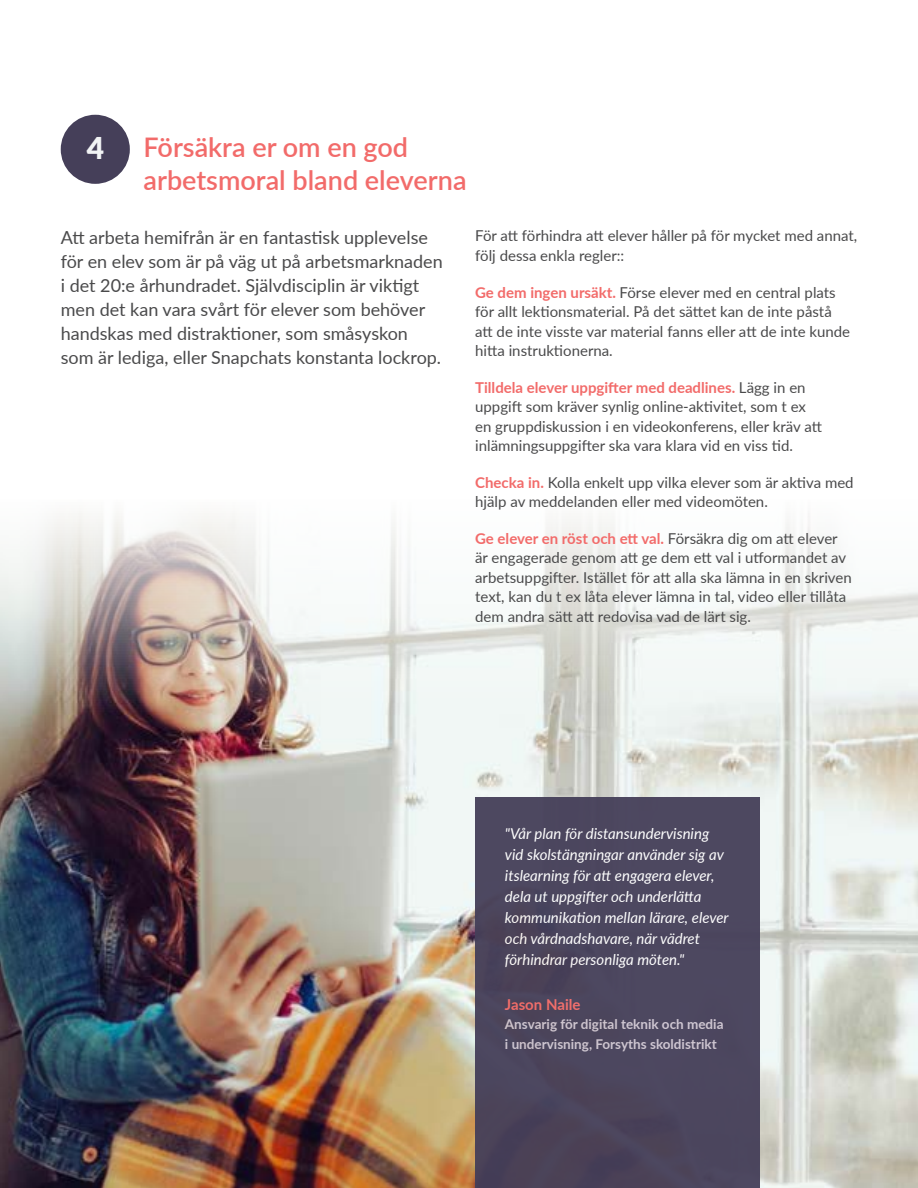
<style>
.page{position:relative;width:918px;height:1188px;background:#fff}
.page>*{position:absolute;margin:0;border:0;box-sizing:border-box;transform-origin:0 0}
.t1{font:900 30px "Lato";color:#f1f3f4}
.t2{font:600 27px/32.4px "Lato";color:#f26b6a}
.t3{font:18px/24px "Lato";color:#4a4a4b}
.t4{font:15px/19.5px "Lato";color:#4a4a4b}
.t5{font:italic 15px/21px "Lato";color:#fff}
.t6{font:700 15px "Lato";color:#f26b6a}
.t7{font:700 13.5px/19.5px "Lato";color:#cec5d1}
.s1{font-weight:700;color:#f26b6a}
</style>
<div class="page">
<img style="left:0;top:513px;width:918px;height:675px">
<div style="left:475px;top:797px;width:284px;height:391px;background:#4c465f"></div>
<div style="left:61px;top:115px;width:69px;height:69px;background:#453f59;border-radius:50%"></div>
<h1 class="t1" style="left:87px;top:126px;width:19px">4</h1>
<h2 class="t2" style="left:144px;top:130px;width:325px">Försäkra er om en god arbetsmoral bland eleverna</h2>
<p class="t3" style="left:61px;top:225px;width:384px">Att arbeta hemifrån är en fantastisk upplevelse för en elev som är på väg ut på arbetsmarknaden i det 20:e århundradet. Självdisciplin är viktigt men det kan vara svårt för elever som behöver handskas med distraktioner, som småsyskon som är lediga, eller Snapchats konstanta lockrop.</p>
<p class="t4" style="left:475px;top:226px;width:384px">För att förhindra att elever håller på för mycket med annat, följ dessa enkla regler::</p>
<p class="t4" style="left:475px;top:282px;width:377px"><span class="s1">Ge dem ingen ursäkt.</span> Förse elever med en central plats för allt lektionsmaterial. På det sättet kan de inte påstå att de inte visste var material fanns eller att de inte kunde hitta instruktionerna.</p>
<p class="t4" style="left:475px;top:377px;width:348px"><span class="s1">Tilldela elever uppgifter med deadlines.</span> Lägg in en uppgift som kräver synlig online-aktivitet, som t ex en gruppdiskussion i en videokonferens, eller kräv att inlämningsuppgifter ska vara klara vid en viss tid.</p>
<p class="t4" style="left:475px;top:472px;width:380px"><span class="s1">Checka in.</span> Kolla enkelt upp vilka elever som är aktiva med hjälp av meddelanden eller med videomöten.</p>
<p class="t4" style="left:475px;top:528px;width:378px"><span class="s1">Ge elever en röst och ett val.</span> Försäkra dig om att elever är engagerade genom att ge dem ett val i utformandet av arbetsuppgifter. Istället för att alla ska lämna in en skriven text, kan du t ex låta elever lämna in tal, video eller tillåta dem andra sätt att redovisa vad de lärt sig.</p>
<p class="t5" style="left:505px;top:822px;width:225px">"Vår plan för distansundervisning vid skolstängningar använder sig av itslearning för att engagera elever, dela ut uppgifter och underlätta kommunikation mellan lärare, elever och vårdnadshavare, när vädret förhindrar personliga möten."</p>
<p class="t6" style="left:505px;top:993px;width:77px">Jason Naile</p>
<p class="t7" style="left:505px;top:1014px;width:220px">Ansvarig för digital teknik och media i undervisning, Forsyths skoldistrikt</p>
</div>
